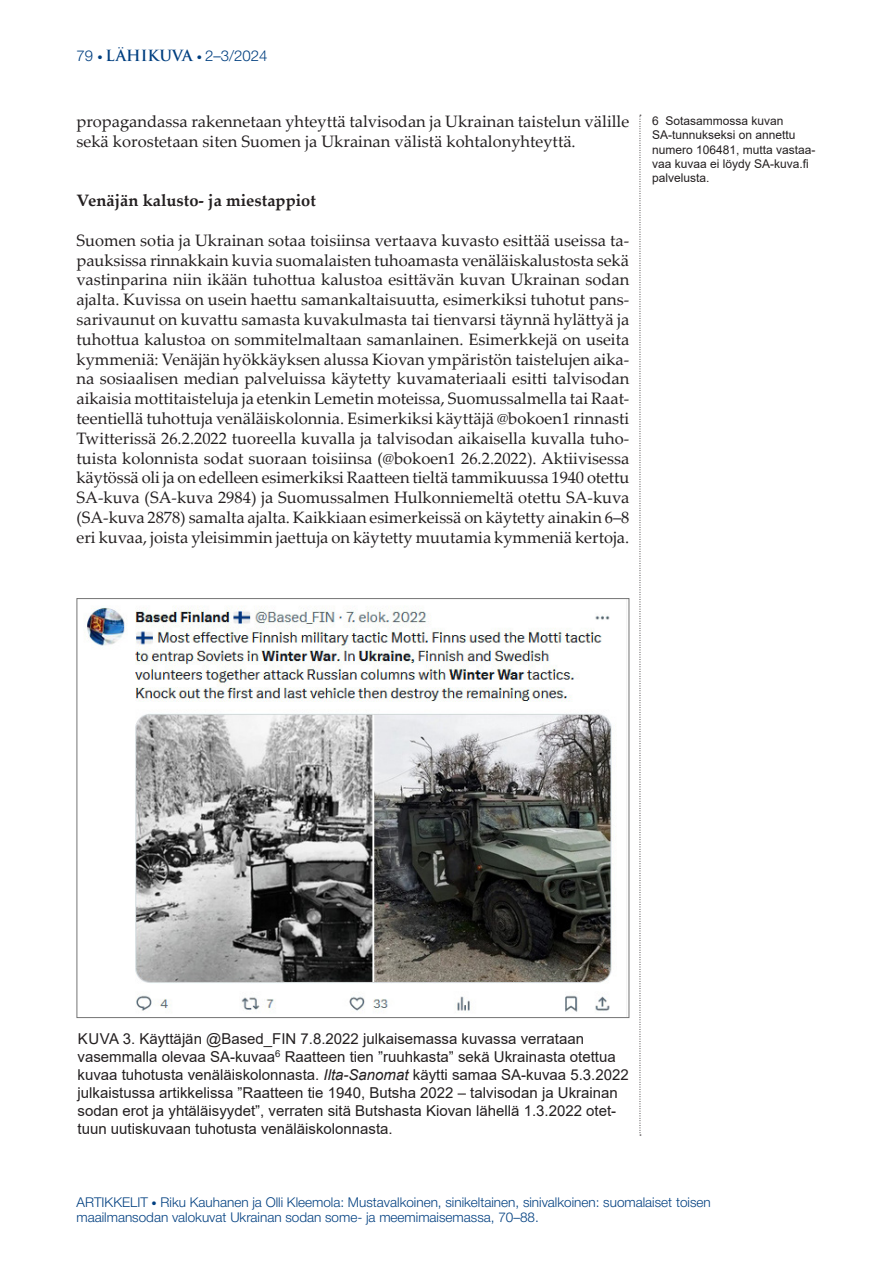
<style>
.page{position:relative;width:893px;height:1263px;background:#fff}
.page>*{position:absolute;margin:0;border:0;box-sizing:border-box;transform-origin:0 0}
.Artikkelit_leipis_1_kpl{font:16.5px/19.8px "Palatino Linotype";color:#231f20;text-align:justify}
.Artikkelit_leipis{font:16.5px/19.8px "Palatino Linotype";color:#231f20}
.Artikkeli_väliotsikko{font:700 16.5px "Palatino Linotype";color:#231f20}
.Kuvateksti{font:15px/18px "Arial";color:#231f20}
.t1{font:300 15px "Helvetica Neue";color:#003f80}
.t2{font:300 13.5px/15px "Helvetica Neue";color:#003f80}
.Artikkeli_viitteet{font:12px/14.4px "Arial";color:#231f20}
.s1{font-weight:400;font-style:italic;font-size:10.5px}
.s2{font-family:"Trajan Pro 3";font-weight:600}
.s3{font-style:italic}
.s4{font-size:10.5px}
</style>
<div class="page">
<svg style="left:640px;top:115px;width:1px;height:1021px"></svg>
<img style="left:87px;top:606px;width:525px;height:406px">
<p class="t1" style="left:77px;top:44px;width:193px">79 <span class="s1">•</span> <span class="s2">LÄHIKUVA</span> <span class="s1">•</span> 2–3/2024</p>
<p class="Artikkelit_leipis" style="left:77px;top:111px;width:554px">propagandassa rakennetaan yhteyttä talvisodan ja Ukrainan taistelun välille sekä korostetaan siten Suomen ja Ukrainan välistä kohtalonyhteyttä.</p>
<p class="Artikkeli_väliotsikko" style="left:77px;top:189px;width:241px">Venäjän kalusto- ja miestappiot</p>
<p class="Artikkelit_leipis_1_kpl" style="left:77px;top:230px;width:554px">Suomen sotia ja Ukrainan sotaa toisiinsa vertaava kuvasto esittää useissa ta&shy;pauksissa rinnakkain kuvia suomalaisten tuhoamasta venäläiskalustosta sekä vastinparina niin ikään tuhottua kalustoa esittävän kuvan Ukrainan sodan ajalta. Kuvissa on usein haettu samankaltaisuutta, esimerkiksi tuhotut pans&shy;sarivaunut on kuvattu samasta kuvakulmasta tai tienvarsi täynnä hylättyä ja tuhottua kalustoa on sommitelmaltaan samanlainen. Esimerkkejä on useita kymmeniä: Venäjän hyökkäyksen alussa Kiovan ympäristön taistelujen aika&shy;na sosiaalisen median palveluissa käytetty kuvamateriaali esitti talvisodan aikaisia mottitaisteluja ja etenkin Lemetin moteissa, Suomussalmella tai Raat&shy;teentiellä tuhottuja venäläiskolonnia. Esimerkiksi käyttäjä @bokoen1 rinnasti Twitterissä 26.2.2022 tuoreella kuvalla ja talvisodan aikaisella kuvalla tuho&shy;tuista kolonnista sodat suoraan toisiinsa (@bokoen1 26.2.2022). Aktiivisessa käytössä oli ja on edelleen esimerkiksi Raatteen tieltä tammikuussa 1940 otettu SA-kuva (SA-kuva 2984) ja Suomussalmen Hulkonniemeltä otettu SA-kuva (SA-kuva 2878) samalta ajalta. Kaikkiaan esimerkeissä on käytetty ainakin 6–8 eri kuvaa, joista yleisimmin jaettuja on käytetty muutamia kymmeniä kertoja.</p>
<p class="Artikkeli_viitteet" style="left:652px;top:113px;width:165px">6 Sotasammossa kuvan<br>SA-tunnukseksi on annettu numero 106481, mutta vastaa&shy;vaa kuvaa ei löydy SA-kuva.fi palvelusta.</p>
<p class="Kuvateksti" style="left:78px;top:1030px;width:553px">KUVA 3. Käyttäjän @Based_FIN 7.8.2022 julkaisemassa kuvassa verrataan vasemmalla olevaa SA-kuvaa<sup>6</sup> Raatteen tien ”ruuhkasta” sekä Ukrainasta otettua kuvaa tuhotusta venäläiskolonnasta. <span class="s3">Ilta-Sanomat</span> käytti samaa SA-kuvaa 5.3.2022 julkaistussa artikkelissa ”Raatteen tie 1940, Butsha 2022 – talvisodan ja Ukrainan sodan erot ja yhtäläisyydet”, verraten sitä Butshasta Kiovan lähellä 1.3.2022 otet&shy;tuun uutiskuvaan tuhotusta venäläiskolonnasta.</p>
<p class="t2" style="left:77px;top:1194px;width:636px">ARTIKKELIT <span class="s4">•</span> Riku Kauhanen ja Olli Kleemola: Mustavalkoinen, sinikeltainen, sinivalkoinen: suomalaiset toisen maailmansodan valokuvat Ukrainan sodan some- ja meemimaisemassa, 70–88.</p>
</div>
